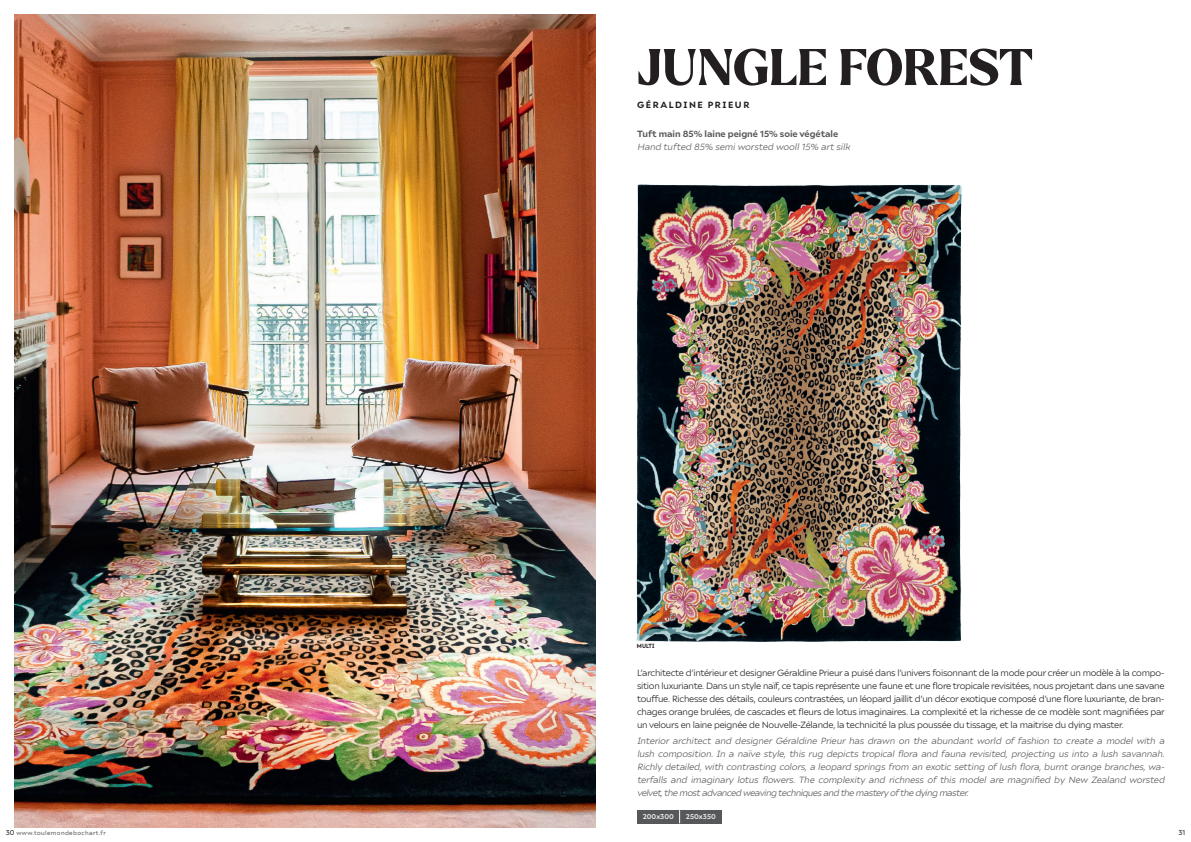
<style>
.page{position:relative;width:1191px;height:842px;background:#fff}
.page>*{position:absolute;margin:0;border:0;box-sizing:border-box;transform-origin:0 0}
.t1{font:800 50px "Larken";color:#231f20}
.t2{font:9px/13px "Ariana Pro";letter-spacing:-.03em;color:#231f20;text-align:justify}
.t3{font:italic 9px/13px "Ariana Pro";letter-spacing:-.05em;color:#57585a;text-align:justify}
.t4{font:italic 9px "Ariana Pro";color:#57585a}
.t5{font:700 9px "Ariana Pro";color:#57585a}
.t6{font:700 9px "Ariana Pro";letter-spacing:.17em;color:#231f20}
.t7{font:700 7px "Ariana Pro";color:#e6e7e9}
.t8{font:7px "Ariana Pro";color:#231f20}
.t9{font:6px "Ariana Pro";letter-spacing:.06em;color:#57585a}
.t10{font:700 6px "Ariana Pro";letter-spacing:.01em;color:#231f20;scale:.89 1}
</style>
<div class="page">
<img style="left:636px;top:185px;width:325px;height:456px">
<img style="left:14px;top:14px;width:581px;height:814px">
<div style="left:637px;top:810px;width:85px;height:13px;background:#57585a"></div>
<svg style="left:679px;top:810px;width:1px;height:13px"></svg>
<h1 class="t1" style="left:637px;top:35px;width:397px">JUNGLE FOREST</h1>
<p class="t6" style="left:637px;top:98px;width:114px">GÉRALDINE PRIEUR</p>
<p class="t5" style="left:637px;top:128px;width:203px">Tuft main 85% laine peigné 15% soie végétale</p>
<p class="t4" style="left:637px;top:141px;width:214px">Hand tufted 85% semi worsted wooll 15% art silk</p>
<p class="t10" style="left:637px;top:641px;width:21px">MULTI</p>
<p class="t2" style="left:637px;top:666px;width:529px">L’architecte d’intérieur et designer Géraldine Prieur a puisé dans l’univers foisonnant de la mode pour créer un modèle à la compo&shy;sition luxuriante. Dans un style naïf, ce tapis représente une faune et une flore tropicale revisitées, nous projetant dans une savane touffue. Richesse des détails, couleurs contrastées, un léopard jaillit d’un décor exotique composé d’une flore luxuriante, de bran&shy;chages orange brulées, de cascades et fleurs de lotus imaginaires. La complexité et la richesse de ce modèle sont magnifiées par un velours en laine peignée de Nouvelle-Zélande, la technicité la plus poussée du tissage, et la maitrise du dying master.</p>
<p class="t3" style="left:637px;top:734px;width:529px">Interior architect and designer Géraldine Prieur has drawn on the abundant world of fashion to create a model with a lush composition. In a naïve style, this rug depicts tropical flora and fauna revisited, projecting us into a lush savannah.<br>Richly detailed, with contrasting colors, a leopard springs from an exotic setting of lush flora, burnt orange branches, wa&shy;terfalls and imaginary lotus flowers. The complexity and richness of this model are magnified by New Zealand worsted velvet, the most advanced weaving techniques and the mastery of the dying master.</p>
<p class="t7" style="left:642px;top:812px;width:33px">200x300</p>
<p class="t7" style="left:686px;top:812px;width:32px">250x350</p>
<p class="t8" style="left:6px;top:828px;width:10px">30</p>
<p class="t8" style="left:1178px;top:828px;width:8px">31</p>
<p class="t9" style="left:16px;top:829px;width:91px">www.toulemondebochart.fr</p>
</div>
